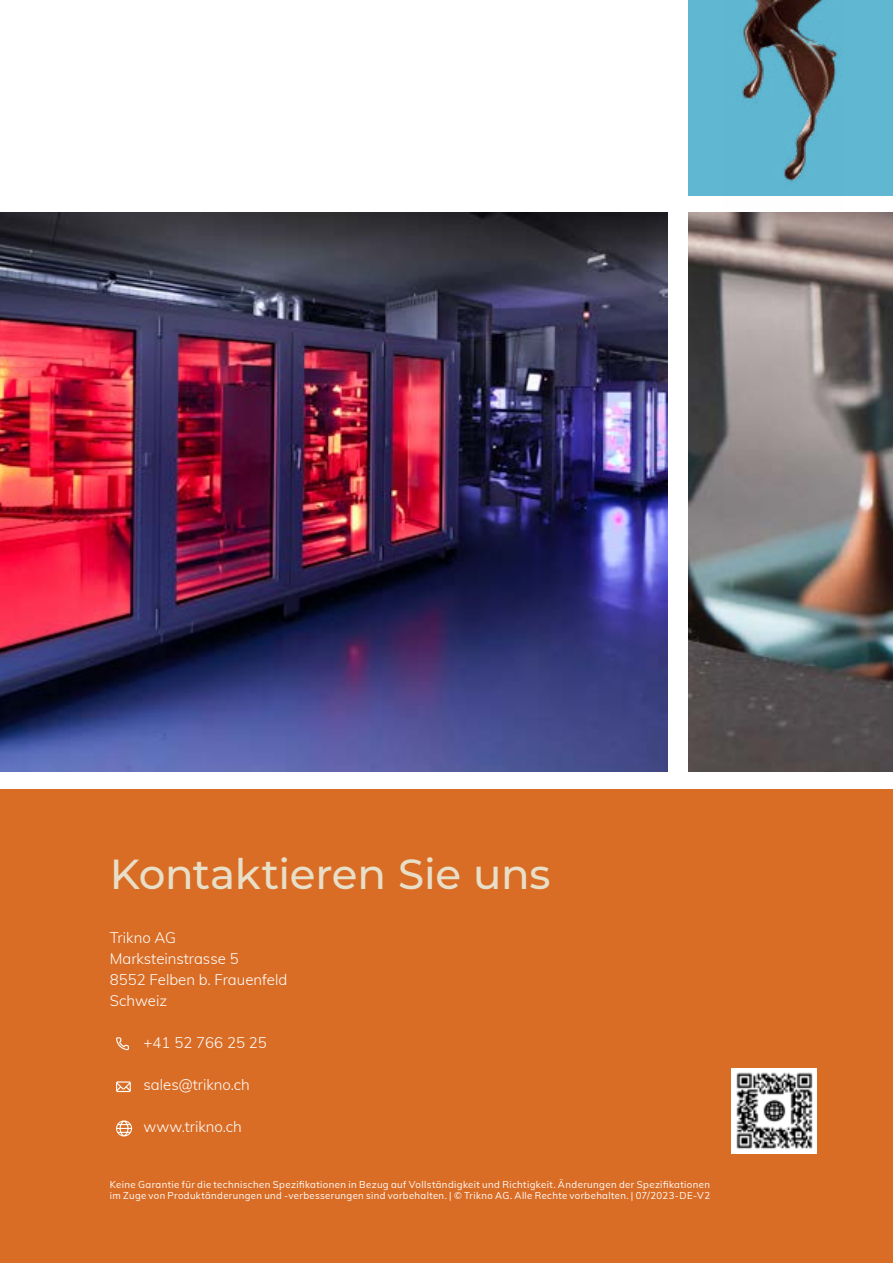
<style>
.page{position:relative;width:893px;height:1263px;background:#fff}
.page>*{position:absolute;margin:0;border:0;box-sizing:border-box;transform-origin:0 0}
.t1{font:500 42px "Montserrat";letter-spacing:-.01em;color:#e8dfc9}
.t2{font:300 15px/21px "Muli";color:#fff}
.t3{font:9.75px/11.7px "Muli";letter-spacing:.04em;color:#fff}
</style>
<div class="page">
<img style="left:0;top:213px;width:667px;height:559px">
<div style="left:0;top:790px;width:893px;height:473px;background:#da6d25"></div>
<div style="left:688px;top:0;width:205px;height:195px;background:#5fb7d2"></div>
<img style="left:688px;top:212px;width:205px;height:560px">
<img style="left:732px;top:1068px;width:84px;height:85px">
<svg style="left:116px;top:1037px;width:13px;height:13px"></svg>
<svg style="left:116px;top:1081px;width:15px;height:11px"></svg>
<svg style="left:116px;top:1120px;width:16px;height:16px"></svg>
<img style="left:723px;top:0;width:119px;height:295px">
<h1 class="t1" style="left:110px;top:844px;width:442px">Kontaktieren Sie uns</h1>
<h2 class="t2" style="left:110px;top:926px;width:179px">Trikno AG<br>Marksteinstrasse 5<br>8552 Felben b. Frauenfeld<br>Schweiz</h2>
<h2 class="t2" style="left:144px;top:1031px;width:125px">+41 52 766 25 25</h2>
<h2 class="t2" style="left:144px;top:1073px;width:108px">sales@trikno.ch</h2>
<h2 class="t2" style="left:144px;top:1115px;width:100px">www.trikno.ch</h2>
<p class="t3" style="left:110px;top:1178px;width:602px">Keine Garantie für die technischen Spezifikationen in Bezug auf Vollständigkeit und Richtigkeit. Änderungen der Spezifikationen im Zuge von Produktänderungen und -verbesserungen sind vorbehalten. | © Trikno AG. Alle Rechte vorbehalten. | 07/2023-DE-V2</p>
</div>
